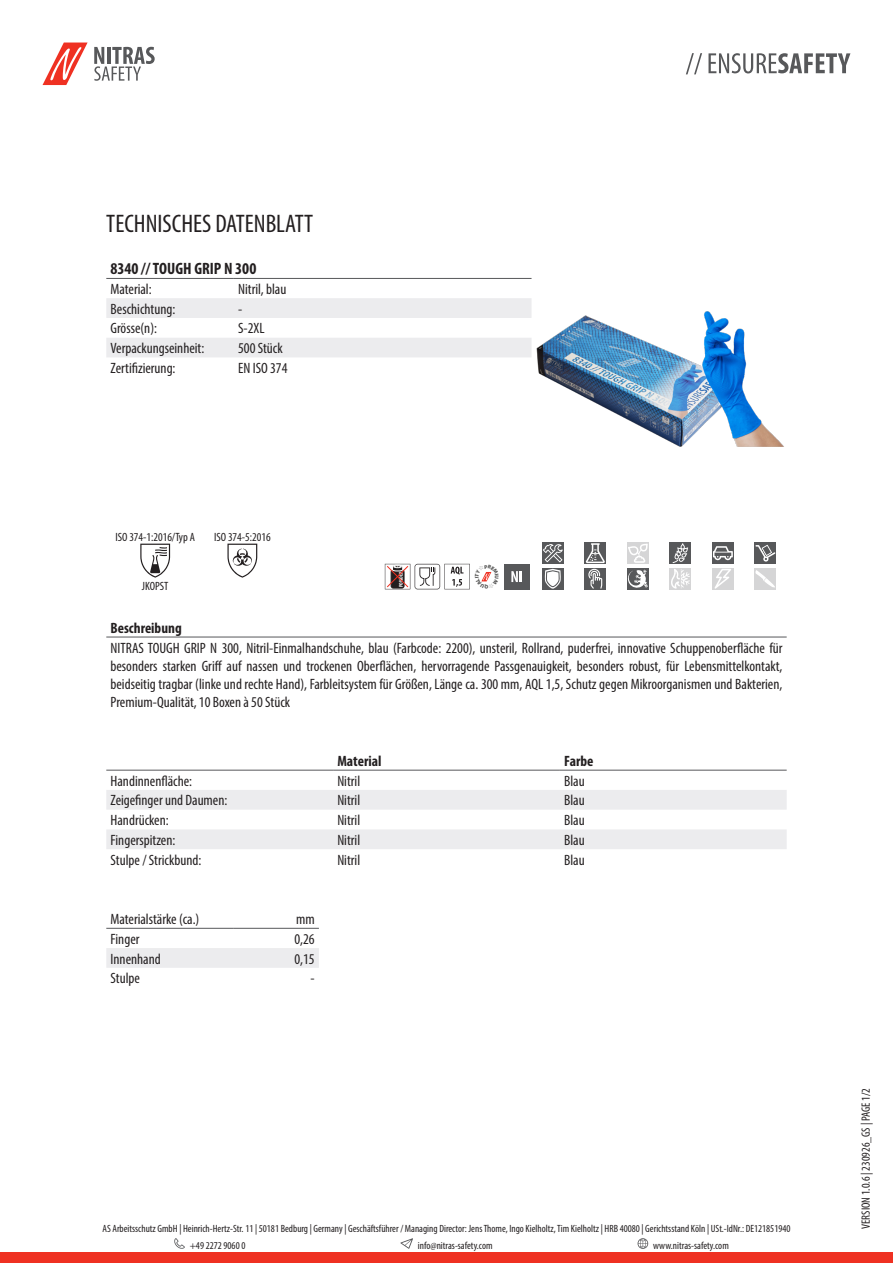
<style>
.page{position:relative;width:893px;height:1263px;background:#fff}
.page>*{position:absolute;margin:0;border:0;box-sizing:border-box;transform-origin:0 0}
.t1{font:condensed 25.5px "Myriad Pro";color:#231f20}
.t2{font:700 condensed 16.5px "Myriad Pro";color:#231f20}
.t3{font:condensed 15px/18px "Myriad Pro";color:#231f20;text-align:justify}
.t4{font:700 condensed 15px "Myriad Pro";color:#231f20}
.t5{font:condensed 12px "Myriad Pro";color:#231f20}
.t6{font:condensed 10.5px/17px "Myriad Pro";color:#231f20}
.t7{font:700 condensed 5.4px "Myriad Pro";color:#fff}
</style>
<div class="page">
<div style="left:0;top:1252px;width:893px;height:11px;background:#ef3122"></div>
<svg style="left:174px;top:1238px;width:11px;height:11px"></svg>
<svg style="left:400px;top:1238px;width:13px;height:11px"></svg>
<svg style="left:638px;top:1238px;width:10px;height:11px"></svg>
<svg style="left:43px;top:43px;width:45px;height:42px"></svg>
<svg style="left:94px;top:47px;width:61px;height:34px"></svg>
<svg style="left:686px;top:53px;width:16px;height:21px"></svg>
<svg style="left:708px;top:53px;width:142px;height:20px"></svg>
<svg style="left:106px;top:298px;width:425px;height:59px"></svg>
<hr style="left:106px;top:278px;width:128px;height:1px;background:#57585a">
<hr style="left:234px;top:278px;width:297px;height:1px;background:#57585a">
<img style="left:531px;top:278px;width:253px;height:169px">
<svg style="left:140px;top:544px;width:30px;height:34px"></svg>
<svg style="left:227px;top:544px;width:30px;height:34px"></svg>
<div style="left:504px;top:564px;width:25px;height:25px;background:#57585a"></div>
<svg style="left:511px;top:571px;width:11px;height:11px"></svg>
<div style="left:542px;top:542px;width:21px;height:22px;background:#57585a"></div>
<svg style="left:543px;top:544px;width:20px;height:18px"></svg>
<svg style="left:585px;top:542px;width:21px;height:22px"></svg>
<svg style="left:585px;top:543px;width:20px;height:20px"></svg>
<div style="left:627px;top:542px;width:21px;height:22px;background:#d5d5d6"></div>
<svg style="left:628px;top:544px;width:20px;height:19px"></svg>
<div style="left:670px;top:542px;width:21px;height:22px;background:#57585a"></div>
<svg style="left:673px;top:543px;width:15px;height:20px"></svg>
<div style="left:712px;top:542px;width:21px;height:22px;background:#57585a"></div>
<svg style="left:713px;top:546px;width:20px;height:14px"></svg>
<div style="left:755px;top:542px;width:21px;height:22px;background:#57585a"></div>
<svg style="left:755px;top:545px;width:20px;height:17px"></svg>
<div style="left:542px;top:568px;width:21px;height:21px;background:#57585a"></div>
<svg style="left:544px;top:569px;width:17px;height:20px"></svg>
<div style="left:585px;top:568px;width:21px;height:21px;background:#57585a"></div>
<svg style="left:588px;top:569px;width:14px;height:20px"></svg>
<div style="left:627px;top:568px;width:21px;height:21px;background:#57585a"></div>
<svg style="left:628px;top:569px;width:20px;height:19px"></svg>
<div style="left:670px;top:568px;width:21px;height:21px;background:#d5d5d6"></div>
<svg style="left:671px;top:569px;width:19px;height:20px"></svg>
<div style="left:712px;top:568px;width:21px;height:21px;background:#d5d5d6"></div>
<svg style="left:715px;top:569px;width:16px;height:20px"></svg>
<div style="left:755px;top:568px;width:21px;height:21px;background:#d5d5d6"></div>
<svg style="left:755px;top:570px;width:20px;height:18px"></svg>
<hr style="left:106px;top:637px;width:681px;height:1px;background:#57585a">
<svg style="left:106px;top:790px;width:681px;height:59px"></svg>
<hr style="left:106px;top:770px;width:227px;height:1px;background:#57585a">
<hr style="left:333px;top:770px;width:227px;height:1px;background:#57585a">
<hr style="left:560px;top:770px;width:227px;height:1px;background:#57585a">
<div style="left:106px;top:948px;width:213px;height:20px;background:#ececee"></div>
<hr style="left:106px;top:928px;width:128px;height:1px;background:#57585a">
<hr style="left:234px;top:928px;width:85px;height:1px;background:#57585a">
<svg style="left:385px;top:564px;width:107px;height:25px"></svg>
<p class="t1" style="left:106px;top:208px;width:208px">TECHNISCHES DATENBLATT</p>
<p class="t2" style="left:111px;top:258px;width:147px">8340 // TOUGH GRIP N 300</p>
<p class="t3" style="left:111px;top:280px;width:43px">Material:</p>
<p class="t3" style="left:238px;top:280px;width:50px">Nitril, blau</p>
<p class="t3" style="left:111px;top:300px;width:66px">Beschichtung:</p>
<p class="t3" style="left:238px;top:300px;width:6px">-</p>
<p class="t3" style="left:111px;top:319px;width:48px">Grösse(n):</p>
<p class="t3" style="left:238px;top:319px;width:28px">S-2XL</p>
<p class="t3" style="left:111px;top:339px;width:95px">Verpackungseinheit:</p>
<p class="t3" style="left:238px;top:339px;width:46px">500 Stück</p>
<p class="t3" style="left:111px;top:359px;width:67px">Zertifizierung:</p>
<p class="t3" style="left:238px;top:359px;width:51px">EN ISO 374</p>
<p class="t5" style="left:115px;top:529px;width:81px">ISO 374-1:2016/Typ A</p>
<p class="t5" style="left:214px;top:529px;width:58px">ISO 374-5:2016</p>
<p class="t5" style="left:142px;top:578px;width:28px">JKOPST</p>
<p class="t7" style="left:398px;top:587px;width:17px;rotate:-90deg">POWDER</p>
<p class="t4" style="left:111px;top:618px;width:73px">Beschreibung</p>
<p class="t3" style="left:111px;top:638px;width:673px">NITRAS TOUGH GRIP N 300, Nitril-Einmalhandschuhe, blau (Farbcode: 2200), unsteril, Rollrand, puderfrei, innovative Schuppenoberfläche für besonders starken Griff auf nassen und trockenen Oberflächen, hervorragende Passgenauigkeit, besonders robust, für Lebensmittelkontakt, beidseitig tragbar (linke und rechte Hand), Farbleitsystem für Größen, Länge ca. 300 mm, AQL 1,5, Schutz gegen Mikroorganismen und Bakterien, Premium-Qualität, 10 Boxen à 50 Stück</p>
<p class="t4" style="left:337px;top:751px;width:46px">Material</p>
<p class="t4" style="left:564px;top:751px;width:31px">Farbe</p>
<p class="t3" style="left:111px;top:771px;width:83px">Handinnenfläche:</p>
<p class="t3" style="left:337px;top:771px;width:24px">Nitril</p>
<p class="t3" style="left:564px;top:771px;width:22px">Blau</p>
<p class="t3" style="left:111px;top:791px;width:118px">Zeigefinger und Daumen:</p>
<p class="t3" style="left:337px;top:791px;width:24px">Nitril</p>
<p class="t3" style="left:564px;top:791px;width:22px">Blau</p>
<p class="t3" style="left:111px;top:811px;width:60px">Handrücken:</p>
<p class="t3" style="left:337px;top:811px;width:24px">Nitril</p>
<p class="t3" style="left:564px;top:811px;width:22px">Blau</p>
<p class="t3" style="left:111px;top:831px;width:66px">Fingerspitzen:</p>
<p class="t3" style="left:337px;top:831px;width:24px">Nitril</p>
<p class="t3" style="left:564px;top:831px;width:22px">Blau</p>
<p class="t3" style="left:111px;top:850px;width:92px">Stulpe / Strickbund:</p>
<p class="t3" style="left:337px;top:850px;width:24px">Nitril</p>
<p class="t3" style="left:564px;top:850px;width:22px">Blau</p>
<p class="t3" style="left:111px;top:910px;width:90px">Materialstärke (ca.)</p>
<p class="t3" style="left:296px;top:910px;width:20px">mm</p>
<p class="t3" style="left:111px;top:930px;width:30px">Finger</p>
<p class="t3" style="left:294px;top:930px;width:22px">0,26</p>
<p class="t3" style="left:111px;top:949px;width:52px">Innenhand</p>
<p class="t3" style="left:294px;top:949px;width:22px">0,15</p>
<p class="t3" style="left:111px;top:969px;width:31px">Stulpe</p>
<p class="t3" style="left:310px;top:969px;width:6px">-</p>
<p class="t6" style="left:190px;top:1220px;width:602px;text-indent:-87px">AS Arbeitsschutz GmbH | Heinrich-Hertz-Str. 11 | 50181 Bedburg | Germany | Geschäftsführer / Managing Director: Jens Thome, Ingo Kielholtz, Tim Kielholtz | HRB 40080 | Gerichtsstand Köln | USt.-IdNr.: DE121851940 +49 2272 9060 0</p>
<p class="t6" style="left:418px;top:1237px;width:76px">info@nitras-safety.com</p>
<p class="t6" style="left:653px;top:1237px;width:77px">www.nitras-safety.com</p>
<p class="t5" style="left:859px;top:1229px;width:142px;rotate:-90deg">VERSION 1.0.6 | 230926_GS | PAGE 1/2</p>
</div>
